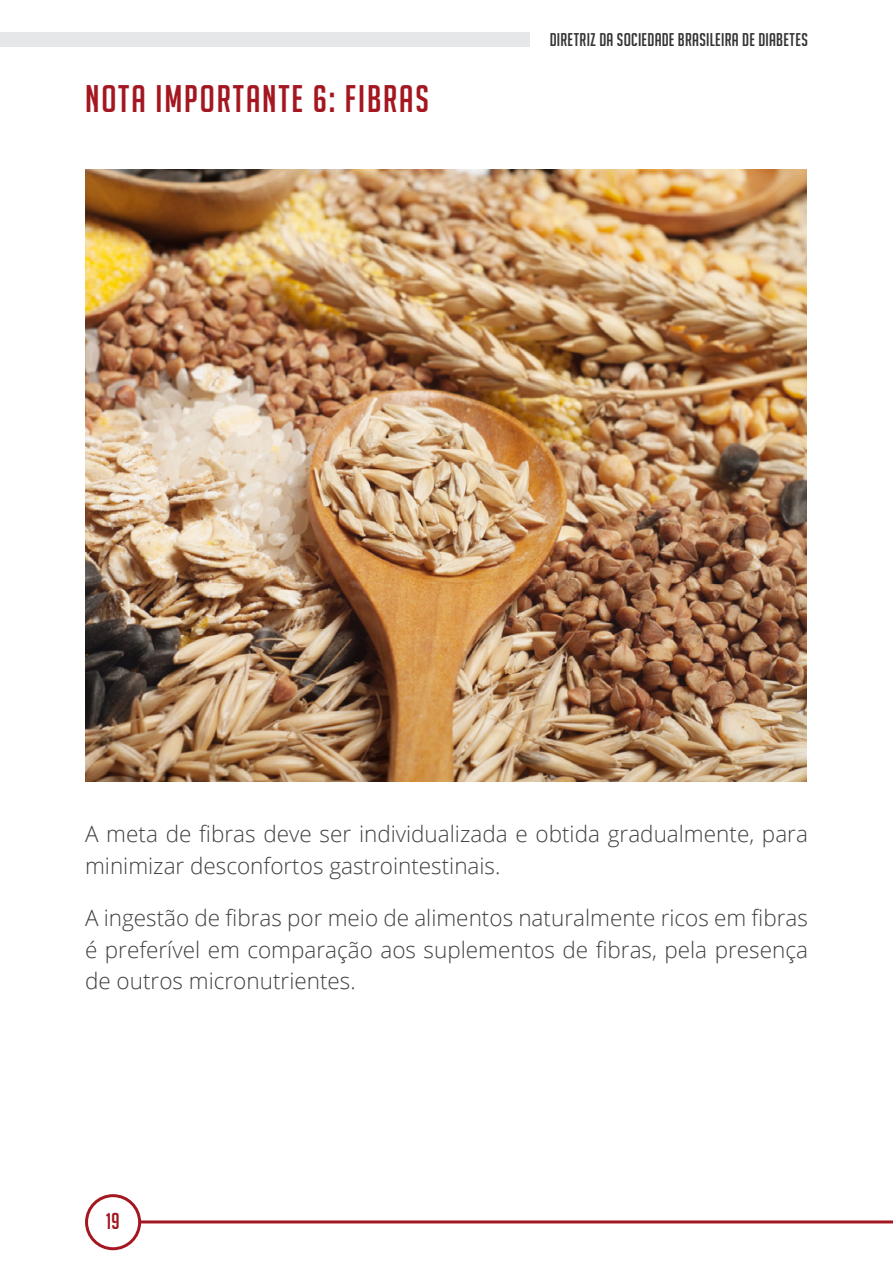
<style>
.page{position:relative;width:893px;height:1263px;background:#fff}
.page>*{position:absolute;margin:0;border:0;box-sizing:border-box;transform-origin:0 0}
._36_Auto_-_Left{font:37.5px "Big Noodle Titling";letter-spacing:.05em;color:#a41720}
.t1{font:300 22.5px/31.5px "Open Sans";color:#414042}
.t2{font:22.5px "Big Noodle Titling";color:#a41720}
.t3{font:18px "Big Noodle Titling";letter-spacing:.015em;color:#000}
</style>
<div class="page">
<img style="left:85px;top:170px;width:721px;height:611px">
<hr style="left:121px;top:1220px;width:772px;height:3px;background:#a41720">
<div style="left:87px;top:1196px;width:53px;height:53px;background:#fff;border-radius:50%"></div>
<div style="left:85px;top:1194px;width:56px;height:56px;border:3px solid #a41720;border-radius:50%"></div>
<div style="left:0;top:33px;width:530px;height:14px;background:#e6e7e8"></div>
<p class="_36_Auto_-_Left" style="left:85px;top:78px;width:345px">NOTA IMPORTANTE 6: FIBRAS</p>
<p class="t3" style="left:550px;top:30px;width:260px">DIRETRIZ DA SOCIEDADE BRASILEIRA DE DIABETES</p>
<p class="t1" style="left:85px;top:818px;width:724px">A meta de fibras deve ser individualizada e obtida gradualmente, para minimizar desconfortos gastrointestinais.</p>
<p class="t1" style="left:85px;top:902px;width:724px;text-align:justify">A ingestão de fibras por meio de alimentos naturalmente ricos em fibras é preferível em comparação aos suplementos de fibras, pela presença de outros micronutrientes.</p>
<p class="t2" style="left:106px;top:1209px;width:15px">19</p>
</div>
